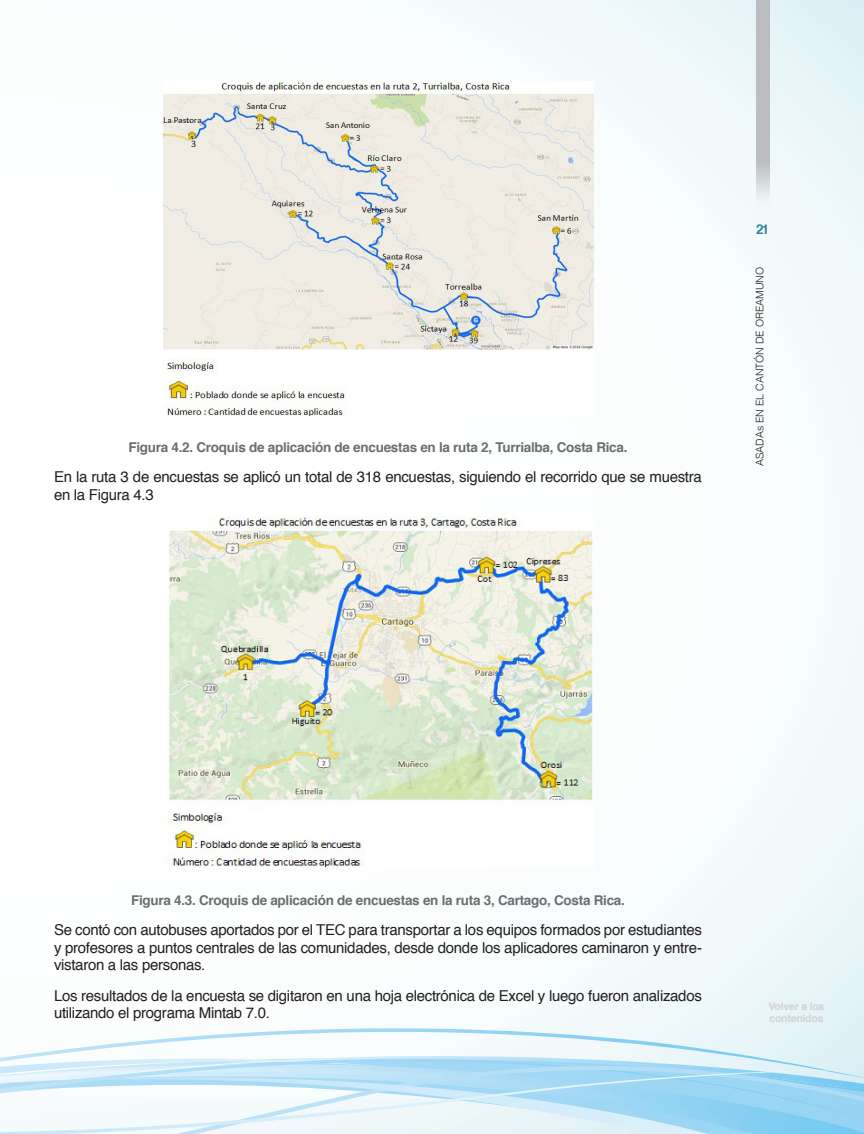
<style>
.page{position:relative;width:864px;height:1134px;background:#fff}
.page>*{position:absolute;margin:0;border:0;box-sizing:border-box;transform-origin:0 0}
.t1{font:15px/17.2px "Helvetica";letter-spacing:-.02em;color:#231f20}
.figura_1{font:700 13.5px "Helvetica";letter-spacing:-.02em;color:#6c6d70}
.t2{font:700 13.5px "Helvetica";color:#31849b}
.t3{font:300 10.5px "Helvetica";color:#231f20}
.t4{font:700 10.5px/12px "Helvetica";letter-spacing:-.02em;color:#d1d2d4}
</style>
<div class="page">
<div style="left:0;top:0;width:864px;height:1134px;background:linear-gradient(to right,#fff,#f3fafb)"></div>
<svg style="left:1px;top:1028px;width:863px;height:25px"></svg>
<hr style="left:0;top:0;width:1px;height:1134px;background:#fff">
<svg style="left:0;top:1053px;width:864px;height:81px"></svg>
<svg style="left:756px;top:0;width:14px;height:206px;background:#c2c3c6"></svg>
<img style="left:162px;top:81px;width:432px;height:334px">
<img style="left:162px;top:516px;width:432px;height:352px">
<p class="figura_1" style="left:128px;top:436px;width:501px">Figura 4.2. Croquis de aplicación de encuestas en la ruta 2, Turrialba, Costa Rica.</p>
<p class="t1" style="left:54px;top:469px;width:649px">En la ruta 3 de encuestas se aplicó un total de 318 encuestas, siguiendo el recorrido que se muestra en la Figura 4.3</p>
<p class="t2" style="left:756px;top:219px;width:15px">21</p>
<p class="t3" style="left:751px;top:466px;width:201px;rotate:-90deg">ASADAs EN EL CANTÓN DE OREAMUNO</p>
<p class="figura_1" style="left:131px;top:889px;width:495px">Figura 4.3. Croquis de aplicación de encuestas en la ruta 3, Cartago, Costa Rica.</p>
<p class="t1" style="left:54px;top:922px;width:649px;text-align:justify">Se contó con autobuses aportados por el TEC para transportar a los equipos formados por estudiantes y profesores a puntos centrales de las comunidades, desde donde los aplicadores caminaron y entre&shy;vistaron a las personas.</p>
<p class="t1" style="left:54px;top:987px;width:649px">Los resultados de la encuesta se digitaron en una hoja electrónica de Excel y luego fueron analizados utilizando el programa Mintab 7.0.</p>
<p class="t4" style="left:769px;top:1001px;width:57px">Volver a los contenidos</p>
</div>
